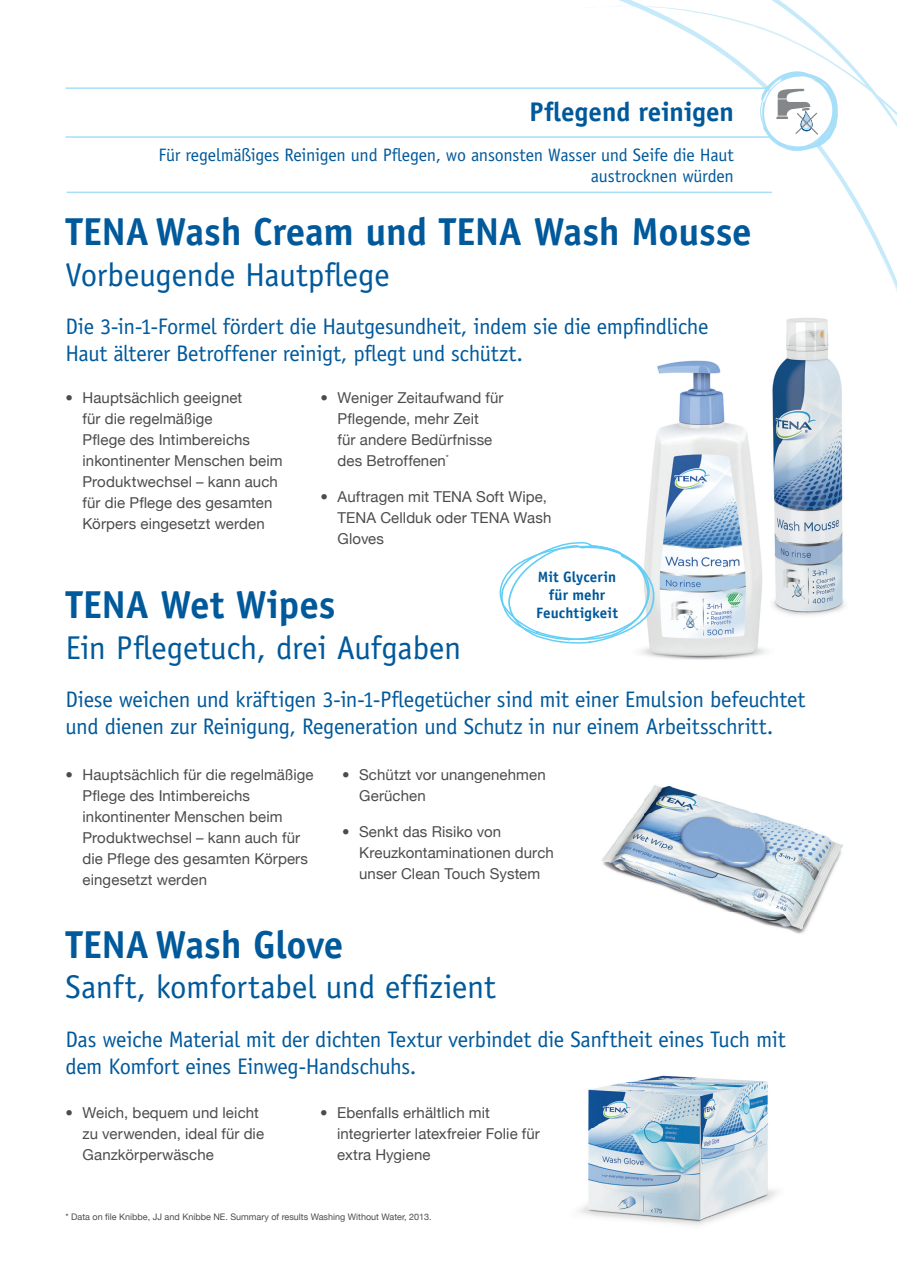
<style>
.page{position:relative;width:897px;height:1267px;background:#fff}
.page>*{position:absolute;margin:0;border:0;box-sizing:border-box;transform-origin:0 0}
.t1{font:700 39px "Officina Sans";letter-spacing:-.005em;color:#00599b}
.t2{font:33px "Officina Sans";letter-spacing:-.005em;color:#00599b}
.t3{font:700 27px "Officina Sans";color:#00599b}
.t4{font:22.5px/27px "Officina Sans";letter-spacing:-.02em;color:#00599b}
.t5{font:18px/21px "Officina Sans";letter-spacing:-.015em;color:#00599b;text-align:right}
.t6{font:15px/21px "Helvetica Neue";letter-spacing:.005em;color:#4b4c4d}
.t7{font:700 15px/18px "Officina Sans";letter-spacing:.005em;color:#00599b;text-align:center}
.t8{font:9px "Helvetica Neue";color:#4b4c4d}
</style>
<div class="page">
<img style="left:828px;top:408px;width:17px;height:205px">
<img style="left:648px;top:408px;width:74px;height:252px">
<img style="left:722px;top:408px;width:26px;height:185px">
<img style="left:722px;top:593px;width:45px;height:66px">
<img style="left:748px;top:408px;width:80px;height:232px">
<svg style="left:460px;top:0;width:436px;height:408px"></svg>
<div style="left:487px;top:94px;width:259px;height:50px;background:#fff"></div>
<svg style="left:760px;top:71px;width:78px;height:80px"></svg>
<hr style="left:66px;top:87px;width:702px;height:2px;background:#a7dff9">
<hr style="left:66px;top:136px;width:704px;height:2px;background:#a7dff9">
<hr style="left:67px;top:192px;width:704px;height:1px;background:#a7dff9">
<img style="left:602px;top:785px;width:241px;height:149px">
<svg style="left:499px;top:516px;width:177px;height:144px"></svg>
<img style="left:579px;top:1075px;width:199px;height:150px">
<h3 class="t3" style="left:529px;top:95px;width:206px">Pflegend reinigen</h3>
<p class="t5" style="left:158px;top:144px;width:576px">Für regelmäßiges Reinigen und Pflegen, wo ansonsten Wasser und Seife die Haut austrocknen würden</p>
<h1 class="t1" style="left:66px;top:207px;width:687px">TENA Wash Cream und TENA Wash Mousse</h1>
<h2 class="t2" style="left:66px;top:255px;width:325px">Vorbeugende Hautpflege</h2>
<h3 class="t4" style="left:66px;top:313px;width:644px">Die 3-in-1-Formel fördert die Hautgesundheit, indem sie die empfindliche<br>Haut älterer Betroffener reinigt, pflegt und schützt.</h3>
<p class="t6" style="left:83px;top:387px;width:201px;text-indent:-17px">• Hauptsächlich geeignet<br>für die regelmäßige<br>Pflege des Intimbereichs inkontinenter Menschen beim<br>Produktwechsel – kann auch für die Pflege des gesamten<br>Körpers eingesetzt werden</p>
<p class="t6" style="left:337px;top:387px;width:167px;text-indent:-17px">• Weniger Zeitaufwand für<br>Pflegende, mehr Zeit<br>für andere Bedürfnisse des Betroffenen<sup>*</sup></p>
<p class="t6" style="left:337px;top:486px;width:215px;text-indent:-17px">• Auftragen mit TENA Soft Wipe,<br>TENA Cellduk oder TENA Wash<br>Gloves</p>
<p class="t7" style="left:536px;top:567px;width:83px">Mit Glycerin für mehr<br>Feuchtigkeit</p>
<h1 class="t1" style="left:66px;top:581px;width:271px">TENA Wet Wipes</h1>
<h2 class="t2" style="left:66px;top:628px;width:397px">Ein Pflegetuch, drei Aufgaben</h2>
<h3 class="t4" style="left:66px;top:686px;width:741px">Diese weichen und kräftigen 3-in-1-Pflegetücher sind mit einer Emulsion befeuchtet und dienen zur Reinigung, Regeneration und Schutz in nur einem Arbeitsschritt.</h3>
<p class="t6" style="left:83px;top:763px;width:232px;text-indent:-17px">• Hauptsächlich für die regelmäßige<br>Pflege des Intimbereichs inkontinenter Menschen beim<br>Produktwechsel – kann auch für die Pflege des gesamten Körpers eingesetzt werden</p>
<p class="t6" style="left:359px;top:763px;width:188px;text-indent:-17px">• Schützt vor unangenehmen<br>Gerüchen</p>
<p class="t6" style="left:359px;top:820px;width:196px;text-indent:-17px">• Senkt das Risiko von<br>Kreuzkontaminationen durch unser Clean Touch System</p>
<h1 class="t1" style="left:66px;top:920px;width:279px">TENA Wash Glove</h1>
<h2 class="t2" style="left:66px;top:967px;width:432px">Sanft, komfortabel und effizient</h2>
<h3 class="t4" style="left:66px;top:1025px;width:721px">Das weiche Material mit der dichten Textur verbindet die Sanftheit eines Tuch mit dem Komfort eines Einweg-Handschuhs.</h3>
<p class="t6" style="left:83px;top:1101px;width:183px;text-indent:-17px">• Weich, bequem und leicht zu verwenden, ideal für die<br>Ganzkörperwäsche</p>
<p class="t6" style="left:337px;top:1101px;width:204px;text-indent:-17px">• Ebenfalls erhältlich mit integrierter latexfreier Folie für extra Hygiene</p>
<p class="t8" style="left:66px;top:1210px;width:367px">* Data on file Knibbe, JJ and Knibbe NE. Summary of results Washing Without Water, 2013.</p>
</div>
